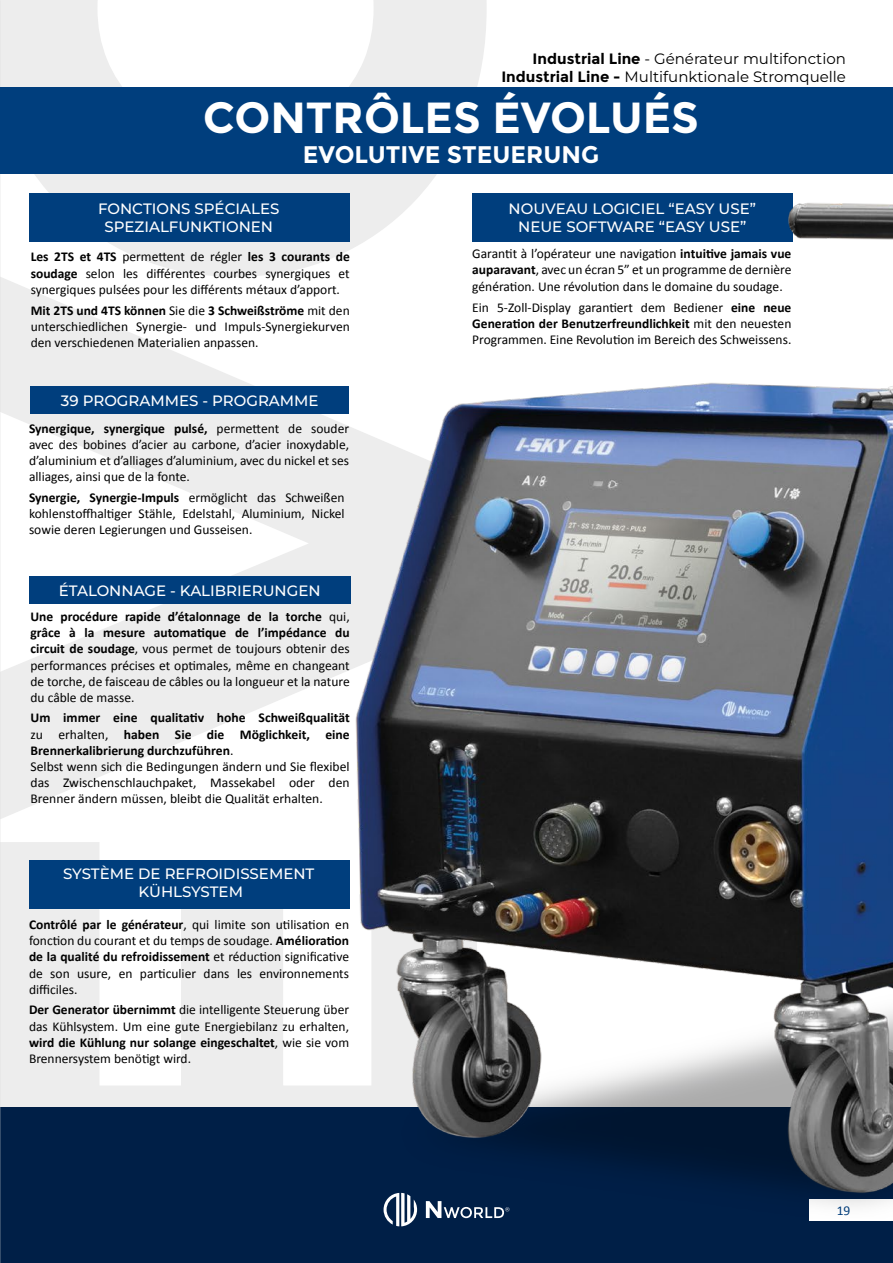
<style>
.page{position:relative;width:893px;height:1263px;background:#fff}
.page>*{position:absolute;margin:0;border:0;box-sizing:border-box;transform-origin:0 0}
.t1{font:800 690px "Montserrat";color:#ededed}
.t2{font:700 43.5px "Montserrat";color:#fff}
.t3{font:700 24px "Montserrat";color:#fff}
.t4{font:500 15px/18px "Montserrat";color:#fff;text-align:center}
.t5{font:15px/18px "Montserrat";color:#000;text-align:right}
.t6{font:13.5px/16.2px "Calibri";color:#000;text-align:justify}
.t7{font:13.5px "Calibri";color:#003e7d}
.s1{font-weight:700}
</style>
<div class="page">
<div style="left:0;top:1107px;width:893px;height:156px;background:#001f47"></div>
<div style="left:809px;top:1199px;width:84px;height:21px;background:#fff"></div>
<svg style="left:386px;top:1218px;width:29px;height:8px"></svg>
<div style="left:0;top:87px;width:893px;height:87px;background:#003e7d"></div>
<div style="left:29px;top:576px;width:322px;height:27px;background:#003e7d"></div>
<div style="left:29px;top:860px;width:320px;height:49px;background:#003e7d"></div>
<div style="left:30px;top:387px;width:319px;height:27px;background:#003e7d"></div>
<div style="left:29px;top:193px;width:320px;height:48px;background:#003e7d"></div>
<img style="left:324px;top:193px;width:569px;height:1025px">
<h1 class="t1" style="left:-191px;top:1269px;width:1554px;rotate:-90deg">EVO</h1>
<p class="t5" style="left:501px;top:49px;width:346px"><span class="s1">Industrial Line</span> - Générateur multifonction<br><span class="s1">Industrial Line -</span> Multifunktionale Stromquelle</p>
<h2 class="t2" style="left:203px;top:91px;width:497px">CONTRÔLES ÉVOLUÉS</h2>
<h3 class="t3" style="left:303px;top:140px;width:298px">EVOLUTIVE STEUERUNG</h3>
<p class="t4" style="left:98px;top:199px;width:183px">FONCTIONS SPÉCIALES<br>SPEZIALFUNKTIONEN</p>
<p class="t4" style="left:509px;top:199px;width:249px">NOUVEAU LOGICIEL “EASY USE”<br>NEUE SOFTWARE “EASY USE”</p>
<p class="t6" style="left:472px;top:245px;width:321px">Garantit à l’opérateur une navigation <span class="s1">intuitive jamais vue auparavant</span>, avec un écran 5” et un programme de dernière génération. Une révolution dans le domaine du soudage.</p>
<p class="t6" style="left:472px;top:299px;width:321px">Ein 5-Zoll-Display garantiert dem Bediener <span class="s1">eine neue Generation der Benutzerfreundlichkeit</span> mit den neuesten Programmen. Eine Revolution im Bereich des Schweissens.</p>
<p class="t6" style="left:31px;top:249px;width:321px"><span class="s1">Les 2TS et 4TS</span> permettent de régler <span class="s1">les 3 courants de soudage</span> selon les différentes courbes synergiques et synergiques pulsées pour les différents métaux d’apport.</p>
<p class="t6" style="left:31px;top:302px;width:321px"><span class="s1">Mit 2TS und 4TS können</span> Sie die <span class="s1">3 Schweißströme</span> mit den unterschiedlichen Synergie- und Impuls-Synergiekurven den verschiedenen Materialien anpassen.</p>
<p class="t4" style="left:61px;top:392px;width:259px">39 PROGRAMMES - PROGRAMME</p>
<p class="t6" style="left:29px;top:420px;width:322px"><span class="s1">Synergique, synergique pulsé,</span> permettent de souder avec des bobines d’acier au carbone, d’acier inoxydable, d’aluminium et d’alliages d’aluminium, avec du nickel et ses alliages, ainsi que de la fonte.</p>
<p class="t6" style="left:29px;top:489px;width:317px"><span class="s1">Synergie, Synergie-Impuls</span> ermöglicht das Schweißen kohlenstoffhaltiger Stähle, Edelstahl, Aluminium, Nickel sowie deren Legierungen und Gusseisen.</p>
<p class="t4" style="left:59px;top:581px;width:263px">ÉTALONNAGE - KALIBRIERUNGEN</p>
<p class="t6" style="left:31px;top:608px;width:321px"><span class="s1">Une procédure rapide d’étalonnage de la torche</span> qui, <span class="s1">grâce à la mesure automatique de l’impédance du circuit de soudage</span>, vous permet de toujours obtenir des performances précises et optimales, même en changeant de torche, de faisceau de câbles ou la longueur et la nature du câble de masse.</p>
<p class="t6" style="left:31px;top:710px;width:321px;text-align:left"><span class="s1">Um immer eine qualitativ hohe Schweißqualität </span>zu erhalten, <span class="s1">haben Sie die Möglichkeit, eine Brennerkalibrierung durchzuführen</span>.<br>Selbst wenn sich die Bedingungen ändern und Sie flexibel das Zwischenschlauchpaket, Massekabel oder den Brenner ändern müssen, bleibt die Qualität erhalten.</p>
<p class="t4" style="left:63px;top:865px;width:253px">SYSTÈME DE REFROIDISSEMENT<br>KÜHLSYSTEM</p>
<p class="t6" style="left:29px;top:916px;width:322px"><span class="s1">Contrôlé par le générateur</span>, qui limite son utilisation en fonction du courant et du temps de soudage. <span class="s1">Amélioration de la qualité du refroidissement</span> et réduction significative de son usure, en particulier dans les environnements difficiles.</p>
<p class="t6" style="left:29px;top:1002px;width:322px"><span class="s1">Der Generator übernimmt</span> die intelligente Steuerung über das Kühlsystem. Um eine gute Energiebilanz zu erhalten, <span class="s1">wird die Kühlung nur solange eingeschaltet</span>, wie sie vom Brennersystem benötigt wird.</p>
<p class="t7" style="left:837px;top:1202px;width:15px">19</p>
</div>
